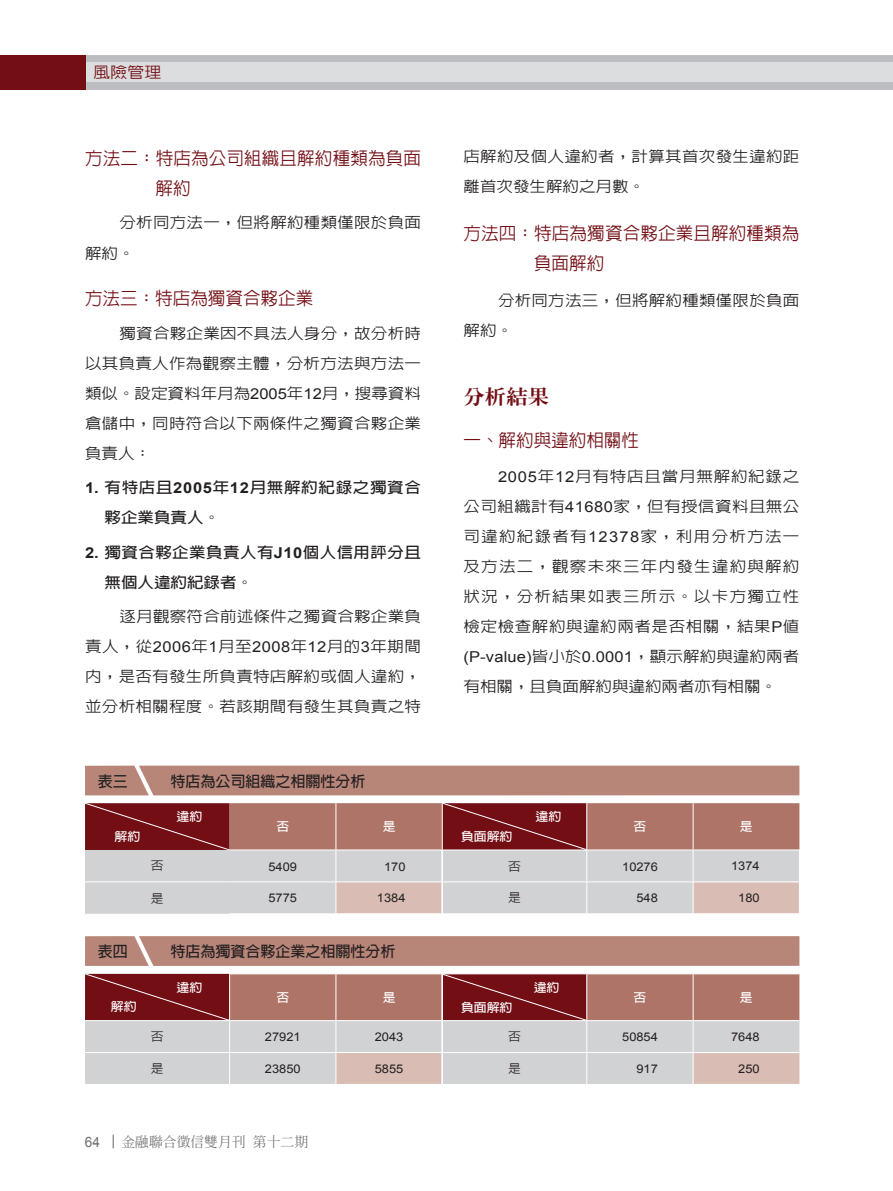
<style>
.page{position:relative;width:893px;height:1191px;background:#fff}
.page>*{position:absolute;margin:0;border:0;box-sizing:border-box;transform-origin:0 0}
.t1{font:800 19.5px "AR Ming B5";color:#730e15;scale:1.1 1}
.t2{font:500 18px/30px "AR Hei B5";letter-spacing:.01em;color:#730e15}
.t3{font:500 15.3px "AR Hei B5";color:#730e15;scale:1.1 1}
.t4{font:500 15px/30px "AR Hei B5";letter-spacing:.02em;color:#231f20;scale:1.1 1}
.t5{font:700 15px "AR Hei B5";color:#231f20}
.t6{font:700 15px/30px "AR Hei B5";letter-spacing:.025em;color:#231f20;scale:1.1 1}
.t7{font:700 15px/30px "AR Hei B5";letter-spacing:.04em;color:#231f20;scale:1.1 1}
.t8{font:15px "Arial";letter-spacing:.01em;color:#231f20;scale:1.1 1}
.t9{font:500 15px "AR Hei B5";color:#231f20;scale:1.1 1}
.t10{font:14.25px "Arial";color:#6c6d70;scale:.95 1}
.t11{font:500 13.8px "AR Ming B5";color:#6c6d70}
.t12{font:12px "Arial";color:#231f20;scale:1.07 1}
.t13{font:700 12px "AR Hei B5";color:#fff;scale:1.07 1}
.t14{font:500 12px "AR Hei B5";color:#231f20;scale:1.07 1}
.s1{font-family:"Arial";font-weight:400}
.s2{font-family:"Arial"}
.s3{font-family:"AR Hei B5";font-weight:500}
</style>
<div class="page">
<div style="left:0;top:55px;width:893px;height:34px;background:#bcbdc0"></div>
<div style="left:0;top:62px;width:893px;height:20px;background:#dcdddf"></div>
<div style="left:0;top:55px;width:85px;height:34px;background:#730e15"></div>
<svg style="left:113px;top:1134px;width:1px;height:14px"></svg>
<svg style="left:85px;top:936px;width:714px;height:30px;background:#b9877a"></svg>
<div style="left:85px;top:765px;width:714px;height:30px;background:#b88679"></div>
<div style="left:85px;top:850px;width:714px;height:63px;background:#d1d2d4"></div>
<svg style="left:337px;top:882px;width:462px;height:31px;background:#d5c9c6"></svg>
<hr style="left:693px;top:881px;width:107px;height:1px;background:#fff">
<hr style="left:336px;top:850px;width:1px;height:31px;background:#fff">
<hr style="left:586px;top:850px;width:1px;height:31px;background:#fff">
<hr style="left:693px;top:850px;width:1px;height:31px;background:#fff">
<hr style="left:230px;top:881px;width:106px;height:1px;background:#fff">
<hr style="left:336px;top:881px;width:106px;height:1px;background:#fff">
<hr style="left:336px;top:882px;width:1px;height:31px;background:#fff">
<hr style="left:442px;top:881px;width:145px;height:1px;background:#fff">
<hr style="left:587px;top:881px;width:106px;height:1px;background:#fff">
<hr style="left:586px;top:882px;width:1px;height:31px;background:#fff">
<hr style="left:693px;top:882px;width:1px;height:31px;background:#fff">
<hr style="left:442px;top:850px;width:1px;height:31px;background:#fff">
<hr style="left:442px;top:882px;width:1px;height:31px;background:#fff">
<hr style="left:85px;top:881px;width:145px;height:1px;background:#fff">
<svg style="left:85px;top:803px;width:714px;height:47px;background:#984f4b"></svg>
<div style="left:85px;top:1021px;width:714px;height:63px;background:#d1d2d4"></div>
<svg style="left:337px;top:1053px;width:462px;height:31px;background:#d4c8c5"></svg>
<hr style="left:693px;top:1052px;width:106px;height:1px;background:#fff">
<hr style="left:336px;top:1021px;width:1px;height:31px;background:#fff">
<hr style="left:586px;top:1021px;width:1px;height:31px;background:#fff">
<hr style="left:693px;top:1021px;width:1px;height:31px;background:#fff">
<hr style="left:230px;top:1052px;width:106px;height:1px;background:#fff">
<hr style="left:229px;top:1052px;width:1px;height:32px;background:#fff">
<hr style="left:336px;top:1052px;width:106px;height:1px;background:#fff">
<hr style="left:336px;top:1052px;width:1px;height:32px;background:#fff">
<hr style="left:442px;top:1052px;width:145px;height:1px;background:#fff">
<hr style="left:587px;top:1052px;width:106px;height:1px;background:#fff">
<hr style="left:586px;top:1052px;width:1px;height:32px;background:#fff">
<hr style="left:693px;top:1052px;width:1px;height:32px;background:#fff">
<hr style="left:442px;top:1021px;width:1px;height:31px;background:#fff">
<hr style="left:442px;top:1052px;width:1px;height:32px;background:#fff">
<hr style="left:229px;top:1021px;width:1px;height:31px;background:#fff">
<hr style="left:85px;top:1052px;width:145px;height:1px;background:#fff">
<svg style="left:85px;top:973px;width:714px;height:47px;background:#9a524d"></svg>
<p class="t3" style="left:93px;top:65px;width:63px">風險管理</p>
<p class="t2" style="left:156px;top:143px;width:267px;text-indent:-70px">方法二：特店為公司組織且解約種類為負面解約</p>
<p class="t4" style="left:85px;top:208px;width:307px;text-indent:34px">分析同方法一，但將解約種類僅限於負面解約。</p>
<p class="t2" style="left:85px;top:283px;width:230px">方法三：特店為獨資合夥企業</p>
<p class="t4" style="left:85px;top:318px;width:307px;text-align:justify;text-indent:34px">獨資合夥企業因不具法人身分，故分析時以其負責人作為觀察主體，分析方法與方法一類似。設定資料年月為<span class="s1">2005</span>年<span class="s1">12</span>月，搜尋資料倉儲中，同時符合以下兩條件之獨資合夥企業負責人：</p>
<p class="t7" style="left:105px;top:472px;width:289px;text-indent:-20px"><span class="s2">1.</span> 有特店且<span class="s2">2005</span>年<span class="s2">12</span>月無解約紀錄之獨資合夥企業負責人。</p>
<p class="t6" style="left:105px;top:537px;width:289px;text-indent:-20px"><span class="s2">2.</span> 獨資合夥企業負責人有<span class="s2">J10</span>個人信用評分且無個人違約紀錄者。</p>
<p class="t4" style="left:85px;top:601px;width:307px;text-align:justify;text-indent:34px">逐月觀察符合前述條件之獨資合夥企業負責人，從<span class="s1">2006</span>年<span class="s1">1</span>月至<span class="s1">2008</span>年<span class="s1">12</span>月的<span class="s1">3</span>年期間內，是否有發生所負責特店解約或個人違約，並分析相關程度。若該期間有發生其負責之特</p>
<p class="t5" style="left:98px;top:773px;width:31px">表三</p>
<p class="t5" style="left:171px;top:773px;width:196px">特店為公司組織之相關性分析</p>
<p class="t13" style="left:177px;top:811px;width:26px">違約</p>
<p class="t13" style="left:115px;top:830px;width:26px">解約</p>
<p class="t13" style="left:276px;top:820px;width:13px">否</p>
<p class="t13" style="left:383px;top:820px;width:13px">是</p>
<p class="t4" style="left:463px;top:141px;width:307px">店解約及個人違約者，計算其首次發生違約距離首次發生解約之月數。</p>
<p class="t2" style="left:534px;top:218px;width:267px;text-indent:-71px">方法四：特店為獨資合夥企業且解約種類為負面解約</p>
<p class="t4" style="left:463px;top:285px;width:307px;text-indent:34px">分析同方法三，但將解約種類僅限於負面解約。</p>
<h1 class="t1" style="left:463px;top:386px;width:79px">分析結果</h1>
<p class="t2" style="left:463px;top:425px;width:177px">一、解約與違約相關性</p>
<p class="t4" style="left:463px;top:462px;width:307px;text-align:justify;text-indent:34px"><span class="s1">2005</span>年<span class="s1">12</span>月有特店且當月無解約紀錄之公司組織計有<span class="s1">41680</span>家，但有授信資料且無公司違約紀錄者有<span class="s1">12378</span>家，利用分析方法一及方法二，觀察未來三年內發生違約與解約狀況，分析結果如表三所示。以卡方獨立性檢定檢查解約與違約兩者是否相關，結果<span class="s1">P</span>值</p>
<p class="t8" style="left:463px;top:649px;width:307px">(P-value)<span class="s3">皆小於</span>0.0001<span class="s3">，顯示解約與違約兩者</span></p>
<p class="t9" style="left:463px;top:679px;width:287px">有相關，且負面解約與違約兩者亦有相關。</p>
<p class="t13" style="left:461px;top:830px;width:49px">負面解約</p>
<p class="t13" style="left:536px;top:810px;width:25px">違約</p>
<p class="t13" style="left:634px;top:820px;width:13px">否</p>
<p class="t13" style="left:740px;top:820px;width:13px">是</p>
<p class="t14" style="left:151px;top:859px;width:13px">否</p>
<p class="t12" style="left:268px;top:859px;width:28px">5409</p>
<p class="t12" style="left:384px;top:859px;width:22px">170</p>
<p class="t14" style="left:508px;top:860px;width:13px">否</p>
<p class="t12" style="left:622px;top:859px;width:35px">10276</p>
<p class="t12" style="left:731px;top:859px;width:28px">1374</p>
<p class="t14" style="left:151px;top:892px;width:13px">是</p>
<p class="t12" style="left:268px;top:891px;width:28px">5775</p>
<p class="t12" style="left:377px;top:891px;width:28px">1384</p>
<p class="t14" style="left:508px;top:892px;width:13px">是</p>
<p class="t12" style="left:636px;top:891px;width:22px">548</p>
<p class="t12" style="left:738px;top:891px;width:22px">180</p>
<p class="t5" style="left:98px;top:943px;width:31px">表四</p>
<p class="t5" style="left:171px;top:943px;width:227px">特店為獨資合夥企業之相關性分析</p>
<p class="t13" style="left:177px;top:981px;width:26px">違約</p>
<p class="t13" style="left:111px;top:1000px;width:25px">解約</p>
<p class="t13" style="left:276px;top:991px;width:13px">否</p>
<p class="t13" style="left:383px;top:991px;width:13px">是</p>
<p class="t13" style="left:461px;top:1001px;width:49px">負面解約</p>
<p class="t13" style="left:534px;top:981px;width:25px">違約</p>
<p class="t13" style="left:634px;top:991px;width:13px">否</p>
<p class="t13" style="left:740px;top:991px;width:13px">是</p>
<p class="t14" style="left:151px;top:1030px;width:13px">否</p>
<p class="t12" style="left:265px;top:1030px;width:35px">27921</p>
<p class="t12" style="left:375px;top:1030px;width:28px">2043</p>
<p class="t14" style="left:508px;top:1030px;width:13px">否</p>
<p class="t12" style="left:622px;top:1030px;width:35px">50854</p>
<p class="t12" style="left:731px;top:1030px;width:28px">7648</p>
<p class="t14" style="left:151px;top:1062px;width:13px">是</p>
<p class="t12" style="left:265px;top:1062px;width:35px">23850</p>
<p class="t12" style="left:375px;top:1062px;width:28px">5855</p>
<p class="t14" style="left:508px;top:1062px;width:13px">是</p>
<p class="t12" style="left:636px;top:1062px;width:22px">917</p>
<p class="t12" style="left:738px;top:1062px;width:22px">250</p>
<p class="t10" style="left:85px;top:1133px;width:17px">64</p>
<p class="t11" style="left:122px;top:1135px;width:188px">金融聯合徵信雙月刊第十二期</p>
</div>
